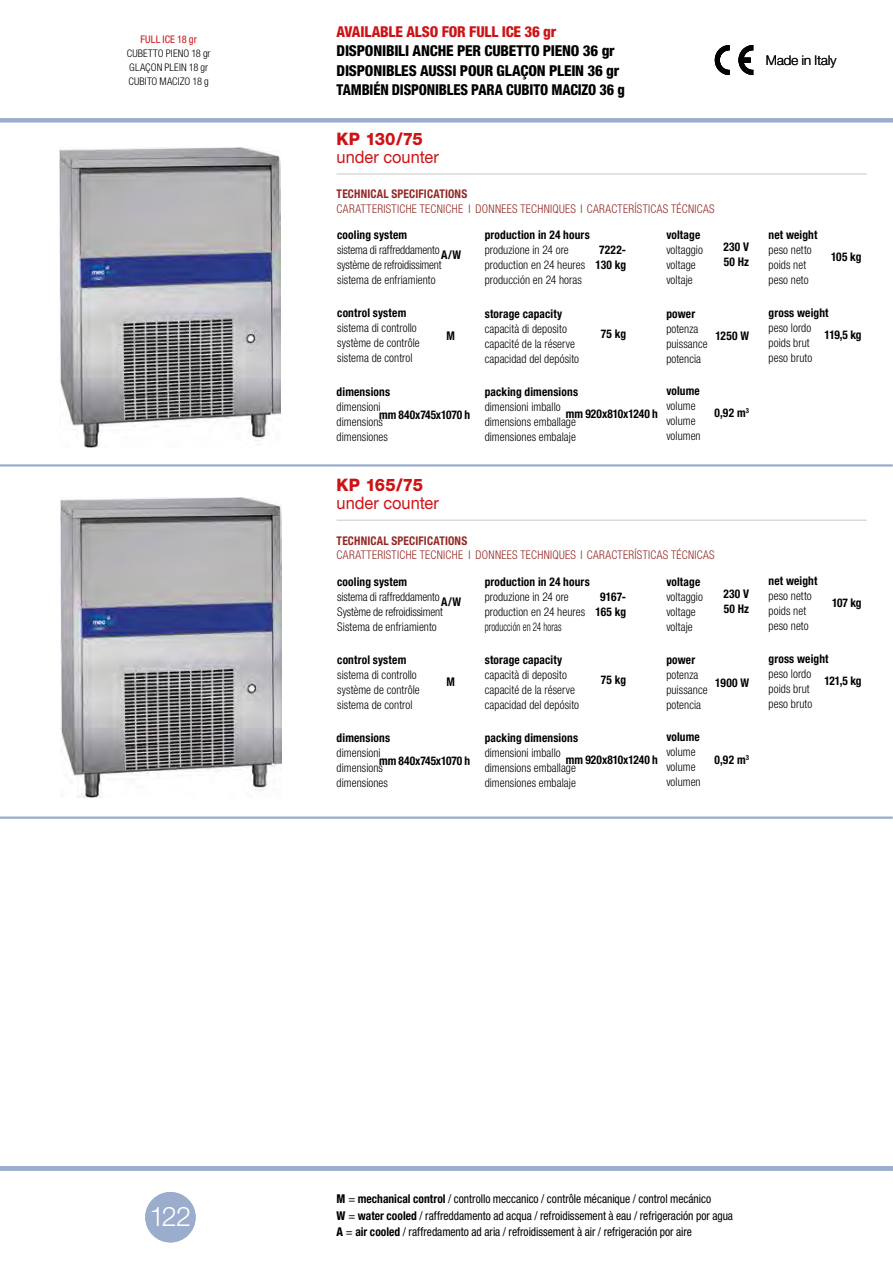
<style>
.page{position:relative;width:893px;height:1263px;background:#fff}
.page>*{position:absolute;margin:0;border:0;box-sizing:border-box;transform-origin:0 0}
.t1{font:300 27px "Helvetica Neue";color:#fff}
.t2{font:17.25px "Helvetica Neue";color:#cd1316;scale:.95 1}
.t3{font:800 17.25px "Helvetica Neue";letter-spacing:-.015em;color:#cd1316;scale:.95 1}
.t4{font:800 condensed 15px/19.5px "Helvetica Neue";letter-spacing:-.01em;color:#000}
.t5{font:800 condensed 15px "Helvetica Neue";letter-spacing:-.01em;color:#cd1316}
.t6{font:300 13.5px "Helvetica Neue";letter-spacing:-.01em;color:#000}
.t7{font:condensed 12.15px/16.5px "Helvetica Neue";color:#000;scale:.94 1}
.t8{font:300 condensed 12px/15px "Helvetica Neue";letter-spacing:.005em;color:#000;scale:.95 1}
.t9{font:700 condensed 12px/15px "Helvetica Neue";letter-spacing:.015em;color:#000;scale:.95 1}
.t10{font:300 condensed 12px "Helvetica Neue";letter-spacing:.03em;color:#932825;scale:.95 1}
.t11{font:700 condensed 12px "Helvetica Neue";letter-spacing:.015em;color:#932825;scale:.95 1}
.t12{font:700 condensed 12px "Helvetica Neue";letter-spacing:-.005em;color:#000;scale:.95 1}
.t13{font:300 condensed 10.5px/14.1px "Helvetica Neue";letter-spacing:.01em;color:#000}
.t14{font:condensed 10.5px "Helvetica Neue";letter-spacing:.01em;color:#cd1316}
.s1{font-weight:800}
.s2{font-weight:700}
</style>
<div class="page">
<svg style="left:715px;top:45px;width:14px;height:30px"></svg>
<svg style="left:739px;top:45px;width:14px;height:30px"></svg>
<div style="left:145px;top:1192px;width:51px;height:50px;background:#9aadcc;border-radius:50%"></div>
<img style="left:60px;top:148px;width:221px;height:299px">
<img style="left:60px;top:497px;width:221px;height:300px">
<div style="left:0;top:1166px;width:893px;height:5px;background:#9aadcc"></div>
<div style="left:0;top:118px;width:893px;height:5px;background:#9aadcc"></div>
<hr style="left:0;top:464px;width:893px;height:3px;background:#9aadcc">
<hr style="left:0;top:816px;width:893px;height:3px;background:#9aadcc">
<hr style="left:337px;top:173px;width:530px;height:2px;background:#dadada">
<hr style="left:337px;top:519px;width:530px;height:2px;background:#dadada">
<p class="t14" style="left:140px;top:33px;width:58px">FULL ICE 18 gr</p>
<p class="t13" style="left:127px;top:46px;width:85px">CUBETTO PIENO 18 gr<br>GLAÇON PLEIN 18 gr<br>CUBITO MACIZO 18 g</p>
<p class="t5" style="left:337px;top:22px;width:221px">AVAILABLE ALSO FOR FULL ICE 36 gr</p>
<p class="t4" style="left:337px;top:41px;width:290px">DISPONIBILI ANCHE PER CUBETTO PIENO 36 gr<br>DISPONIBLES AUSSI POUR GLAÇON PLEIN 36 gr<br>TAMBIÉN DISPONIBLES PARA CUBITO MACIZO 36 g</p>
<h2 class="t3" style="left:337px;top:128px;width:92px">KP 130/75</h2>
<h2 class="t2" style="left:337px;top:146px;width:109px">under counter</h2>
<p class="t11" style="left:337px;top:187px;width:139px">TECHNICAL SPECIFICATIONS</p>
<p class="t10" style="left:337px;top:202px;width:399px">CARATTERISTICHE TECNICHE I DONNEES TECHNIQUES I CARACTERÍSTICAS TÉCNICAS</p>
<p class="t9" style="left:337px;top:228px;width:75px">cooling system</p>
<p class="t8" style="left:337px;top:243px;width:111px">sistema di raffreddamento système de refroidissiment sistema de enfriamiento</p>
<p class="t9" style="left:441px;top:247px;width:22px">A/W</p>
<p class="t9" style="left:485px;top:228px;width:112px">production in 24 hours</p>
<p class="t8" style="left:485px;top:243px;width:107px">produzione in 24 ore production en 24 heures producción en 24 horas</p>
<p class="t9" style="left:596px;top:242px;width:34px">7222-<br>130 kg</p>
<p class="t9" style="left:666px;top:228px;width:37px">voltage</p>
<p class="t8" style="left:666px;top:243px;width:40px">voltaggio voltage voltaje</p>
<p class="t9" style="left:723px;top:239px;width:29px">230 V<br>50 Hz</p>
<p class="t9" style="left:337px;top:305px;width:74px">control system</p>
<p class="t8" style="left:337px;top:320px;width:88px">sistema di controllo système de contrôle sistema de control</p>
<p class="t9" style="left:446px;top:328px;width:10px">M</p>
<p class="t9" style="left:485px;top:306px;width:83px">storage capacity</p>
<p class="t8" style="left:485px;top:321px;width:101px">capacità di deposito capacité de la réserve capacidad del depósito</p>
<p class="t9" style="left:601px;top:326px;width:28px">75 kg</p>
<p class="t9" style="left:666px;top:306px;width:32px">power</p>
<p class="t8" style="left:666px;top:321px;width:45px">potenza puissance potencia</p>
<p class="t9" style="left:715px;top:329px;width:37px">1250 W</p>
<p class="t9" style="left:337px;top:384px;width:58px">dimensions</p>
<p class="t8" style="left:337px;top:399px;width:56px">dimensioni dimensions dimensiones</p>
<p class="t12" style="left:379px;top:407px;width:97px">mm 840x745x1070 h</p>
<p class="t9" style="left:485px;top:384px;width:100px">packing dimensions</p>
<p class="t8" style="left:485px;top:399px;width:98px">dimensioni imballo dimensions emballage dimensiones embalaje</p>
<p class="t9" style="left:566px;top:406px;width:98px">mm 920x810x1240 h</p>
<p class="t9" style="left:666px;top:383px;width:37px">volume</p>
<p class="t8" style="left:666px;top:398px;width:38px">volume volume volumen</p>
<p class="t9" style="left:714px;top:405px;width:38px">0,92 m<sup>3</sup></p>
<h2 class="t3" style="left:337px;top:474px;width:92px">KP 165/75</h2>
<h2 class="t2" style="left:337px;top:492px;width:109px">under counter</h2>
<p class="t11" style="left:337px;top:533px;width:139px">TECHNICAL SPECIFICATIONS</p>
<p class="t10" style="left:337px;top:548px;width:399px">CARATTERISTICHE TECNICHE I DONNEES TECHNIQUES I CARACTERÍSTICAS TÉCNICAS</p>
<p class="t9" style="left:337px;top:574px;width:75px">cooling system</p>
<p class="t8" style="left:337px;top:589px;width:113px">sistema di raffreddamento<br>Système de refroidissiment<br>Sistema de enfriamiento</p>
<p class="t9" style="left:441px;top:594px;width:22px">A/W</p>
<p class="t9" style="left:485px;top:574px;width:112px">production in 24 hours</p>
<p class="t8" style="left:485px;top:589px;width:107px">produzione in 24 ore production en 24 heures producción en 24 horas</p>
<p class="t9" style="left:595px;top:589px;width:34px;text-align:center">9167-<br>165 kg</p>
<p class="t9" style="left:666px;top:574px;width:37px">voltage</p>
<p class="t8" style="left:666px;top:589px;width:40px">voltaggio voltage voltaje</p>
<p class="t9" style="left:723px;top:586px;width:29px">230 V<br>50 Hz</p>
<p class="t9" style="left:337px;top:652px;width:74px">control system</p>
<p class="t8" style="left:337px;top:667px;width:88px">sistema di controllo système de contrôle sistema de control</p>
<p class="t9" style="left:446px;top:674px;width:10px">M</p>
<p class="t9" style="left:485px;top:652px;width:83px">storage capacity</p>
<p class="t8" style="left:485px;top:667px;width:101px">capacità di deposito capacité de la réserve capacidad del depósito</p>
<p class="t9" style="left:601px;top:672px;width:28px">75 kg</p>
<p class="t9" style="left:666px;top:652px;width:32px">power</p>
<p class="t8" style="left:666px;top:667px;width:45px">potenza puissance potencia</p>
<p class="t9" style="left:715px;top:675px;width:37px">1900 W</p>
<p class="t9" style="left:337px;top:730px;width:58px">dimensions</p>
<p class="t8" style="left:337px;top:745px;width:56px">dimensioni dimensions dimensiones</p>
<p class="t12" style="left:379px;top:753px;width:97px">mm 840x745x1070 h</p>
<p class="t9" style="left:485px;top:730px;width:100px">packing dimensions</p>
<p class="t8" style="left:485px;top:745px;width:98px">dimensioni imballo dimensions emballage dimensiones embalaje</p>
<p class="t9" style="left:566px;top:752px;width:98px">mm 920x810x1240 h</p>
<p class="t9" style="left:666px;top:729px;width:37px">volume</p>
<p class="t8" style="left:666px;top:745px;width:38px">volume volume volumen</p>
<p class="t9" style="left:714px;top:752px;width:38px">0,92 m<sup>3</sup></p>
<p class="t6" style="left:766px;top:52px;width:72px">Made in Italy</p>
<p class="t9" style="left:768px;top:227px;width:53px">net weight</p>
<p class="t8" style="left:768px;top:242px;width:47px">peso netto poids net peso neto</p>
<p class="t9" style="left:831px;top:249px;width:34px">105 kg</p>
<p class="t9" style="left:768px;top:305px;width:65px">gross weight</p>
<p class="t8" style="left:768px;top:320px;width:48px">peso lordo poids brut peso bruto</p>
<p class="t9" style="left:825px;top:327px;width:40px">119,5 kg</p>
<p class="t9" style="left:768px;top:573px;width:53px">net weight</p>
<p class="t8" style="left:768px;top:588px;width:47px">peso netto poids net peso neto</p>
<p class="t9" style="left:832px;top:595px;width:33px">107 kg</p>
<p class="t9" style="left:768px;top:651px;width:65px">gross weight</p>
<p class="t8" style="left:768px;top:666px;width:48px">peso lordo poids brut peso bruto</p>
<p class="t9" style="left:824px;top:673px;width:41px">121,5 kg</p>
<h1 class="t1" style="left:149px;top:1200px;width:43px">122</h1>
<p class="t7" style="left:337px;top:1190px;width:423px"><span class="s1">M</span> = <span class="s2">mechanical control</span> / controllo meccanico / contrôle mécanique / control mecánico<br><span class="s1">W</span> = <span class="s2">water cooled</span> / raffreddamento ad acqua / refroidissement à eau / refrigeración por agua<br><span class="s1">A</span> = <span class="s2">air cooled</span> / raffredamento ad aria / refroidissement à air / refrigeración por aire</p>
</div>
